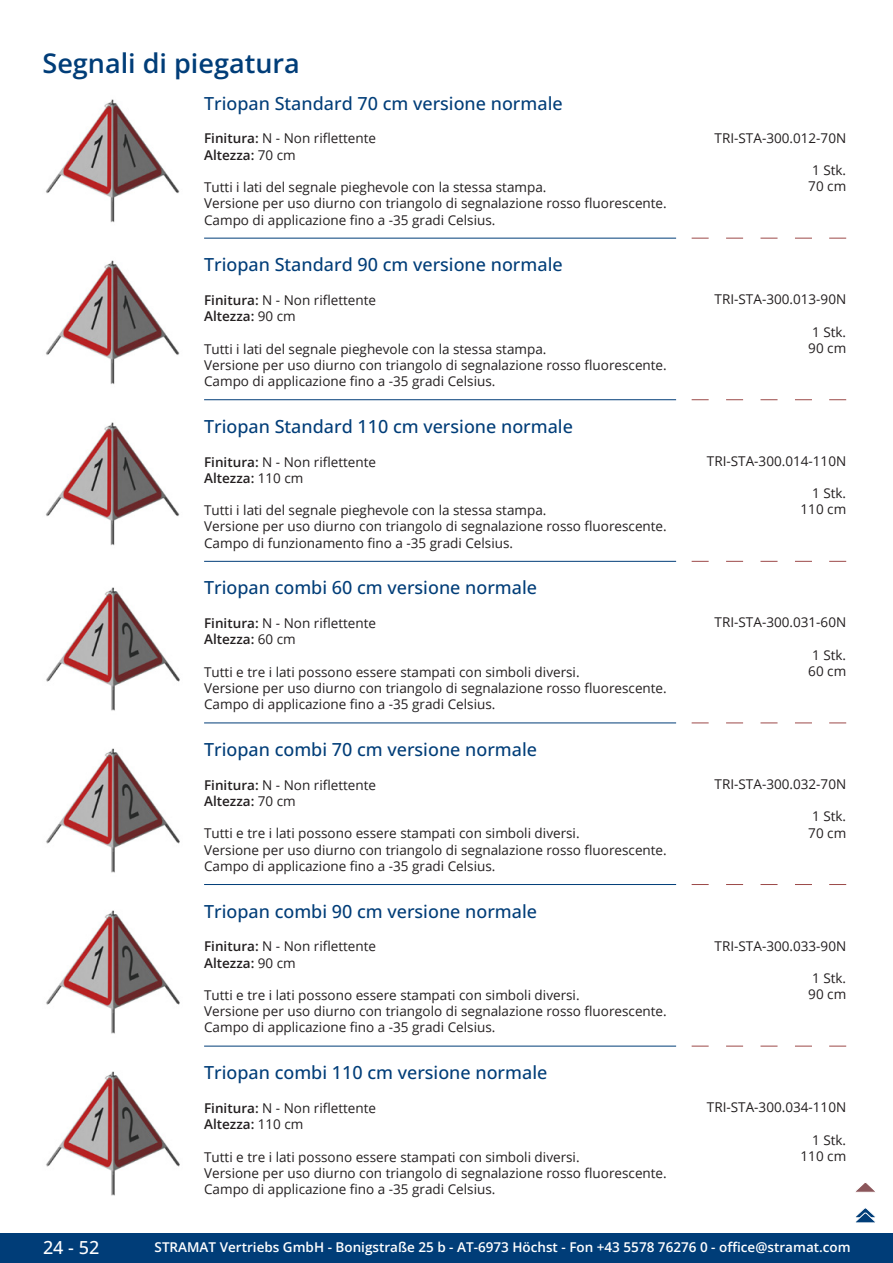
<style>
.page{position:relative;width:893px;height:1263px;background:#fff}
.page>*{position:absolute;margin:0;border:0;box-sizing:border-box;transform-origin:0 0}
.GruppeName{font:600 27px "Open Sans";color:#003d78}
.ArtikelName{font:500 18px "Open Sans";color:#003d78}
.t1{font:500 18px "Open Sans";color:#fff}
.Beschreibung{font:13.5px/16.2px "Open Sans";color:#231f20}
.ArtikelNummer{font:13.5px "Open Sans";color:#231f20}
.t2{font:600 13.5px "Open Sans";color:#fff}
.s1{font-weight:600}
</style>
<div class="page">
<div style="left:0;top:1233px;width:893px;height:30px;background:#003d78"></div>
<img style="left:46px;top:99px;width:134px;height:124px">
<img style="left:46px;top:260px;width:134px;height:124px">
<svg style="left:692px;top:238px;width:17px;height:1px"></svg>
<svg style="left:726px;top:238px;width:17px;height:1px"></svg>
<svg style="left:760px;top:238px;width:17px;height:1px"></svg>
<svg style="left:795px;top:238px;width:17px;height:1px"></svg>
<svg style="left:829px;top:238px;width:17px;height:1px"></svg>
<hr style="left:204px;top:238px;width:472px;height:1px;background:#003d78">
<img style="left:46px;top:422px;width:134px;height:124px">
<svg style="left:692px;top:399px;width:17px;height:1px"></svg>
<svg style="left:726px;top:399px;width:17px;height:1px"></svg>
<svg style="left:760px;top:399px;width:17px;height:1px"></svg>
<svg style="left:795px;top:399px;width:17px;height:1px"></svg>
<svg style="left:829px;top:399px;width:17px;height:1px"></svg>
<hr style="left:204px;top:399px;width:472px;height:1px;background:#003d78">
<img style="left:46px;top:587px;width:134px;height:124px">
<svg style="left:692px;top:561px;width:17px;height:1px"></svg>
<svg style="left:726px;top:561px;width:17px;height:1px"></svg>
<svg style="left:760px;top:561px;width:17px;height:1px"></svg>
<svg style="left:795px;top:561px;width:17px;height:1px"></svg>
<svg style="left:829px;top:561px;width:17px;height:1px"></svg>
<hr style="left:204px;top:561px;width:472px;height:1px;background:#003d78">
<img style="left:46px;top:748px;width:134px;height:125px">
<svg style="left:692px;top:723px;width:17px;height:1px"></svg>
<svg style="left:726px;top:723px;width:17px;height:1px"></svg>
<svg style="left:760px;top:723px;width:17px;height:1px"></svg>
<svg style="left:795px;top:723px;width:17px;height:1px"></svg>
<svg style="left:829px;top:723px;width:17px;height:1px"></svg>
<hr style="left:204px;top:723px;width:472px;height:1px;background:#003d78">
<img style="left:46px;top:910px;width:134px;height:124px">
<svg style="left:692px;top:884px;width:17px;height:1px"></svg>
<svg style="left:726px;top:884px;width:17px;height:1px"></svg>
<svg style="left:760px;top:884px;width:17px;height:1px"></svg>
<svg style="left:795px;top:884px;width:17px;height:1px"></svg>
<svg style="left:829px;top:884px;width:17px;height:1px"></svg>
<hr style="left:204px;top:884px;width:472px;height:1px;background:#003d78">
<img style="left:46px;top:1071px;width:134px;height:125px">
<svg style="left:692px;top:1046px;width:17px;height:1px"></svg>
<svg style="left:726px;top:1046px;width:17px;height:1px"></svg>
<svg style="left:760px;top:1046px;width:17px;height:1px"></svg>
<svg style="left:795px;top:1046px;width:17px;height:1px"></svg>
<svg style="left:829px;top:1046px;width:17px;height:1px"></svg>
<hr style="left:204px;top:1046px;width:472px;height:1px;background:#003d78">
<svg style="left:856px;top:1183px;width:19px;height:9px"></svg>
<svg style="left:855px;top:1208px;width:21px;height:15px"></svg>
<p class="GruppeName" style="left:43px;top:44px;width:259px">Segnali di piegatura</p>
<p class="ArtikelName" style="left:204px;top:91px;width:360px">Triopan Standard 70 cm versione normale</p>
<p class="Beschreibung" style="left:204px;top:130px;width:173px"><span class="s1">Finitura:</span> N - Non riflettente<br><span class="s1">Altezza:</span> 70 cm</p>
<p class="Beschreibung" style="left:204px;top:179px;width:464px">Tutti i lati del segnale pieghevole con la stessa stampa.<br>Versione per uso diurno con triangolo di segnalazione rosso fluorescente.<br>Campo di applicazione fino a -35 gradi Celsius.</p>
<p class="ArtikelName" style="left:204px;top:252px;width:360px">Triopan Standard 90 cm versione normale</p>
<p class="Beschreibung" style="left:204px;top:292px;width:173px"><span class="s1">Finitura:</span> N - Non riflettente<br><span class="s1">Altezza:</span> 90 cm</p>
<p class="Beschreibung" style="left:204px;top:340px;width:464px">Tutti i lati del segnale pieghevole con la stessa stampa.<br>Versione per uso diurno con triangolo di segnalazione rosso fluorescente.<br>Campo di applicazione fino a -35 gradi Celsius.</p>
<p class="ArtikelName" style="left:204px;top:414px;width:370px">Triopan Standard 110 cm versione normale</p>
<p class="Beschreibung" style="left:204px;top:453px;width:173px"><span class="s1">Finitura:</span> N - Non riflettente<br><span class="s1">Altezza:</span> 110 cm</p>
<p class="Beschreibung" style="left:204px;top:502px;width:464px">Tutti i lati del segnale pieghevole con la stessa stampa.<br>Versione per uso diurno con triangolo di segnalazione rosso fluorescente.<br>Campo di funzionamento fino a -35 gradi Celsius.</p>
<p class="ArtikelName" style="left:204px;top:575px;width:334px">Triopan combi 60 cm versione normale</p>
<p class="Beschreibung" style="left:204px;top:615px;width:173px"><span class="s1">Finitura:</span> N - Non riflettente<br><span class="s1">Altezza:</span> 60 cm</p>
<p class="Beschreibung" style="left:204px;top:663px;width:464px">Tutti e tre i lati possono essere stampati con simboli diversi.<br>Versione per uso diurno con triangolo di segnalazione rosso fluorescente.<br>Campo di applicazione fino a -35 gradi Celsius.</p>
<p class="ArtikelName" style="left:204px;top:737px;width:334px">Triopan combi 70 cm versione normale</p>
<p class="Beschreibung" style="left:204px;top:776px;width:173px"><span class="s1">Finitura:</span> N - Non riflettente<br><span class="s1">Altezza:</span> 70 cm</p>
<p class="Beschreibung" style="left:204px;top:825px;width:464px">Tutti e tre i lati possono essere stampati con simboli diversi.<br>Versione per uso diurno con triangolo di segnalazione rosso fluorescente.<br>Campo di applicazione fino a -35 gradi Celsius.</p>
<p class="ArtikelName" style="left:204px;top:899px;width:334px">Triopan combi 90 cm versione normale</p>
<p class="Beschreibung" style="left:204px;top:938px;width:173px"><span class="s1">Finitura:</span> N - Non riflettente<br><span class="s1">Altezza:</span> 90 cm</p>
<p class="Beschreibung" style="left:204px;top:987px;width:464px">Tutti e tre i lati possono essere stampati con simboli diversi.<br>Versione per uso diurno con triangolo di segnalazione rosso fluorescente.<br>Campo di applicazione fino a -35 gradi Celsius.</p>
<p class="ArtikelName" style="left:204px;top:1060px;width:345px">Triopan combi 110 cm versione normale</p>
<p class="Beschreibung" style="left:204px;top:1100px;width:173px"><span class="s1">Finitura:</span> N - Non riflettente<br><span class="s1">Altezza:</span> 110 cm</p>
<p class="Beschreibung" style="left:204px;top:1148px;width:464px">Tutti e tre i lati possono essere stampati con simboli diversi.<br>Versione per uso diurno con triangolo di segnalazione rosso fluorescente.<br>Campo di applicazione fino a -35 gradi Celsius.</p>
<p class="ArtikelNummer" style="left:715px;top:128px;width:133px">TRI-STA-300.012-70N</p>
<p class="ArtikelNummer" style="left:812px;top:161px;width:36px">1 Stk.</p>
<p class="ArtikelNummer" style="left:808px;top:177px;width:39px">70 cm</p>
<p class="ArtikelNummer" style="left:715px;top:290px;width:133px">TRI-STA-300.013-90N</p>
<p class="ArtikelNummer" style="left:812px;top:322px;width:36px">1 Stk.</p>
<p class="ArtikelNummer" style="left:808px;top:339px;width:39px">90 cm</p>
<p class="ArtikelNummer" style="left:707px;top:452px;width:141px">TRI-STA-300.014-110N</p>
<p class="ArtikelNummer" style="left:812px;top:484px;width:36px">1 Stk.</p>
<p class="ArtikelNummer" style="left:800px;top:500px;width:47px">110 cm</p>
<p class="ArtikelNummer" style="left:715px;top:613px;width:133px">TRI-STA-300.031-60N</p>
<p class="ArtikelNummer" style="left:812px;top:646px;width:36px">1 Stk.</p>
<p class="ArtikelNummer" style="left:808px;top:662px;width:39px">60 cm</p>
<p class="ArtikelNummer" style="left:715px;top:775px;width:133px">TRI-STA-300.032-70N</p>
<p class="ArtikelNummer" style="left:812px;top:807px;width:36px">1 Stk.</p>
<p class="ArtikelNummer" style="left:808px;top:823px;width:39px">70 cm</p>
<p class="ArtikelNummer" style="left:715px;top:936px;width:133px">TRI-STA-300.033-90N</p>
<p class="ArtikelNummer" style="left:812px;top:969px;width:36px">1 Stk.</p>
<p class="ArtikelNummer" style="left:808px;top:985px;width:39px">90 cm</p>
<p class="ArtikelNummer" style="left:707px;top:1098px;width:141px">TRI-STA-300.034-110N</p>
<p class="ArtikelNummer" style="left:812px;top:1130px;width:36px">1 Stk.</p>
<p class="ArtikelNummer" style="left:800px;top:1147px;width:47px">110 cm</p>
<h2 class="t1" style="left:43px;top:1234px;width:58px">24 - 52</h2>
<p class="t2" style="left:155px;top:1238px;width:698px">STRAMAT Vertriebs GmbH - Bonigstraße 25 b - AT-6973 Höchst - Fon +43 5578 76276 0 - office@stramat.com</p>
</div>
